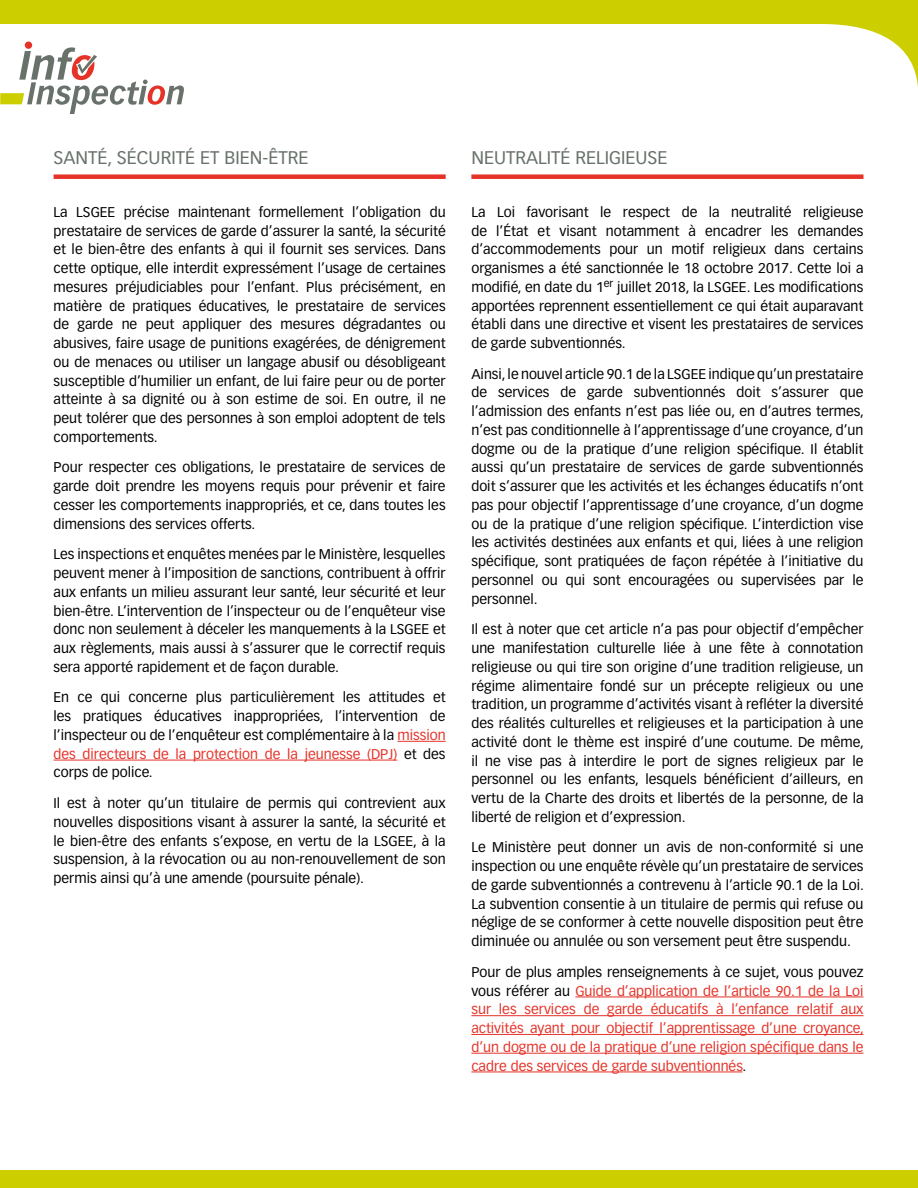
<style>
.page{position:relative;width:918px;height:1188px;background:#fff}
.page>*{position:absolute;margin:0;border:0;box-sizing:border-box;transform-origin:0 0}
.Titre{font:18px "Vectora LT Std";color:#68726a}
.Courant{font:13.8px/18.8px "Vectora LT Std";color:#000;text-align:justify}
.Courant-2{font:13.8px/18.8px "Vectora LT Std";color:#e63329;text-align:justify}
.s1{color:#e63329}
.s2{color:#000}
</style>
<div class="page">
<div style="left:0;top:1170px;width:918px;height:18px;background:#cdce00"></div>
<div style="left:0;top:0;width:918px;height:24px;background:#cdce00"></div>
<svg style="left:826px;top:24px;width:92px;height:64px"></svg>
<div style="left:25px;top:42px;width:7px;height:7px;background:#e63329;border-radius:50%"></div>
<svg style="left:0;top:47px;width:184px;height:67px"></svg>
<hr style="left:397px;top:741px;width:49px;height:1px;background:#e63329">
<hr style="left:54px;top:760px;width:343px;height:1px;background:#e63329">
<div style="left:54px;top:174px;width:392px;height:5px;background:#e63329"></div>
<hr style="left:575px;top:997px;width:288px;height:1px;background:#e63329">
<hr style="left:471px;top:1015px;width:392px;height:1px;background:#e63329">
<hr style="left:471px;top:1034px;width:392px;height:1px;background:#e63329">
<hr style="left:471px;top:1053px;width:392px;height:1px;background:#e63329">
<hr style="left:471px;top:1072px;width:272px;height:1px;background:#e63329">
<div style="left:471px;top:174px;width:392px;height:5px;background:#e63329"></div>
<p class="Titre" style="left:54px;top:147px;width:256px">SANTÉ, SÉCURITÉ ET BIEN-ÊTRE</p>
<p class="Courant" style="left:54px;top:203px;width:394px">La LSGEE précise maintenant formellement l’obligation du prestataire de services de garde d’assurer la santé, la sécurité et le bien-être des enfants à qui il fournit ses services. Dans cette optique, elle interdit expressément l’usage de certaines mesures préjudiciables pour l’enfant. Plus précisément, en matière de pratiques éducatives, le prestataire de services de garde ne peut appliquer des mesures dégradantes ou abusives, faire usage de punitions exagérées, de dénigrement ou de menaces ou utiliser un langage abusif ou désobligeant susceptible d’humilier un enfant, de lui faire peur ou de porter atteinte à sa dignité ou à son estime de soi. En outre, il ne peut tolérer que des personnes à son emploi adoptent de tels comportements.</p>
<p class="Courant" style="left:54px;top:458px;width:394px">Pour respecter ces obligations, le prestataire de services de garde doit prendre les moyens requis pour prévenir et faire cesser les comportements inappropriés, et ce, dans toutes les dimensions des services offerts.</p>
<p class="Courant" style="left:54px;top:545px;width:394px">Les inspections et enquêtes menées par le Ministère, lesquelles peuvent mener à l’imposition de sanctions, contribuent à offrir aux enfants un milieu assurant leur santé, leur sécurité et leur bien-être. L’intervention de l’inspecteur ou de l’enquêteur vise donc non seulement à déceler les manquements à la LSGEE et aux règlements, mais aussi à s’assurer que le correctif requis sera apporté rapidement et de façon durable.</p>
<p class="Courant" style="left:54px;top:688px;width:394px">En ce qui concerne plus particulièrement les attitudes et les pratiques éducatives inappropriées, l’intervention de l’inspecteur ou de l’enquêteur est complémentaire à la <span class="s1">mission des directeurs de la protection de la jeunesse (DPJ)</span> et des corps de police.</p>
<p class="Courant" style="left:54px;top:794px;width:394px">Il est à noter qu’un titulaire de permis qui contrevient aux nouvelles dispositions visant à assurer la santé, la sécurité et le bien-être des enfants s’expose, en vertu de la LSGEE, à la suspension, à la révocation ou au non-renouvellement de son permis ainsi qu’à une amende (poursuite pénale).</p>
<p class="Titre" style="left:471px;top:147px;width:198px">NEUTRALITÉ RELIGIEUSE</p>
<p class="Courant" style="left:471px;top:203px;width:394px">La Loi favorisant le respect de la neutralité religieuse de l’État et visant notamment à encadrer les demandes d’accommodements pour un motif religieux dans certains organismes a été sanctionnée le 18 octobre 2017. Cette loi a modifié, en date du 1<sup>er</sup> juillet 2018, la LSGEE. Les modifications apportées reprennent essentiellement ce qui était auparavant établi dans une directive et visent les prestataires de services de garde subventionnés.</p>
<p class="Courant" style="left:471px;top:365px;width:394px">Ainsi, le nouvel article 90.1 de la LSGEE indique qu’un prestataire de services de garde subventionnés doit s’assurer que l’admission des enfants n’est pas liée ou, en d’autres termes, n’est pas conditionnelle à l’apprentissage d’une croyance, d’un dogme ou de la pratique d’une religion spécifique. Il établit aussi qu’un prestataire de services de garde subventionnés doit s’assurer que les activités et les échanges éducatifs n’ont pas pour objectif l’apprentissage d’une croyance, d’un dogme ou de la pratique d’une religion spécifique. L’interdiction vise les activités destinées aux enfants et qui, liées à une religion spécifique, sont pratiquées de façon répétée à l’initiative du personnel ou qui sont encouragées ou supervisées par le personnel.</p>
<p class="Courant" style="left:471px;top:620px;width:394px">Il est à noter que cet article n’a pas pour objectif d’empêcher une manifestation culturelle liée à une fête à connotation religieuse ou qui tire son origine d’une tradition religieuse, un régime alimentaire fondé sur un précepte religieux ou une tradition, un programme d’activités visant à refléter la diversité des réalités culturelles et religieuses et la participation à une activité dont le thème est inspiré d’une coutume. De même, il ne vise pas à interdire le port de signes religieux par le personnel ou les enfants, lesquels bénéficient d’ailleurs, en vertu de la Charte des droits et libertés de la personne, de la liberté de religion et d’expression.</p>
<p class="Courant" style="left:471px;top:838px;width:394px">Le Ministère peut donner un avis de non-conformité si une inspection ou une enquête révèle qu’un prestataire de services de garde subventionnés a contrevenu à l’article 90.1 de la Loi.<br>La subvention consentie à un titulaire de permis qui refuse ou néglige de se conformer à cette nouvelle disposition peut être diminuée ou annulée ou son versement peut être suspendu.</p>
<p class="Courant-2" style="left:471px;top:963px;width:394px"><span class="s2">Pour de plus amples renseignements à ce sujet, vous pouvez vous référer au</span> Guide d’application de l’article 90.1 de la Loi sur les services de garde éducatifs à l’enfance relatif aux activités ayant pour objectif l’apprentissage d’une croyance, d’un dogme ou de la pratique d’une religion spécifique dans le cadre des services de garde subventionnés<span class="s2">.</span></p>
</div>
